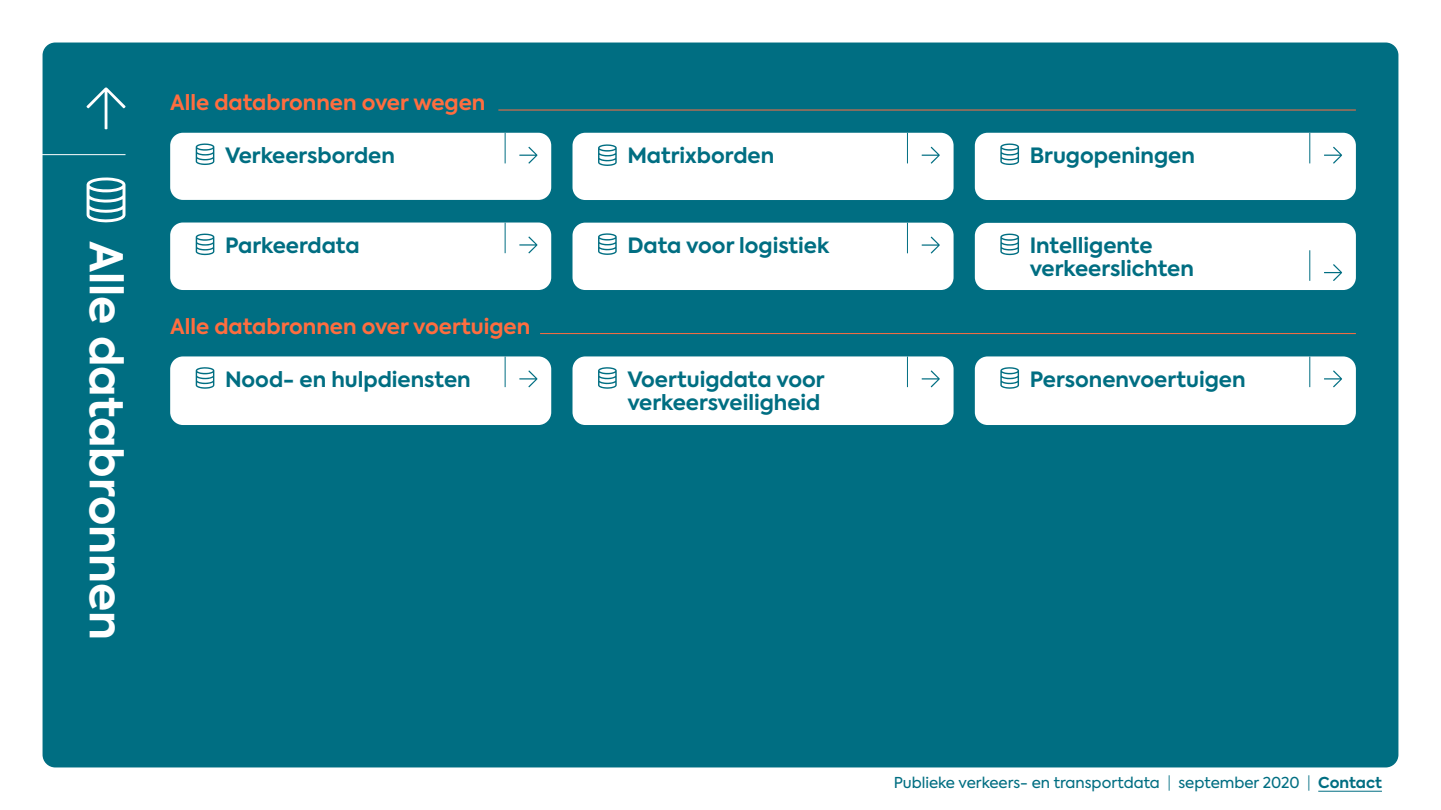
<style>
.page{position:relative;width:1441px;height:810px;background:#fff}
.page>*{position:absolute;margin:0;border:0;box-sizing:border-box;transform-origin:0 0}
.t1{font:700 45px "Axiforma";color:#fff}
.t2{font:700 21px/22.5px "Axiforma";color:#006e82}
.t3{font:700 21px "Axiforma";color:#ff6d3f}
.t4{font:15px "Axiforma";color:#006e82}
.s1{font-weight:300}
.s2{font-weight:700}
</style>
<div class="page">
<div style="left:43px;top:43px;width:1355px;height:724px;background:#006e82;border-radius:13px"></div>
<hr style="left:35px;top:154px;width:90px;height:1px;background:#fff">
<svg style="left:87px;top:88px;width:38px;height:41px"></svg>
<div style="left:170px;top:133px;width:381px;height:67px;background:#fff;border-radius:13px"></div>
<div style="left:170px;top:356px;width:381px;height:69px;background:#fff;border-radius:13px"></div>
<div style="left:974px;top:223px;width:381px;height:67px;background:#fff;border-radius:13px"></div>
<div style="left:170px;top:223px;width:381px;height:67px;background:#fff;border-radius:13px"></div>
<div style="left:572px;top:133px;width:381px;height:67px;background:#fff;border-radius:13px"></div>
<div style="left:572px;top:356px;width:381px;height:69px;background:#fff;border-radius:13px"></div>
<div style="left:974px;top:133px;width:381px;height:67px;background:#fff;border-radius:13px"></div>
<div style="left:974px;top:356px;width:381px;height:69px;background:#fff;border-radius:13px"></div>
<hr style="left:504px;top:133px;width:1px;height:30px;background:#006e82">
<hr style="left:504px;top:357px;width:1px;height:30px;background:#006e82">
<hr style="left:1309px;top:250px;width:1px;height:31px;background:#006e82">
<hr style="left:504px;top:223px;width:1px;height:30px;background:#006e82">
<hr style="left:907px;top:133px;width:1px;height:30px;background:#006e82">
<hr style="left:907px;top:357px;width:1px;height:30px;background:#006e82">
<hr style="left:1309px;top:133px;width:1px;height:30px;background:#006e82">
<hr style="left:1309px;top:357px;width:1px;height:30px;background:#006e82">
<svg style="left:87px;top:177px;width:38px;height:45px"></svg>
<svg style="left:519px;top:147px;width:18px;height:17px"></svg>
<svg style="left:519px;top:370px;width:18px;height:17px"></svg>
<svg style="left:1324px;top:264px;width:17px;height:17px"></svg>
<svg style="left:519px;top:237px;width:18px;height:16px"></svg>
<svg style="left:921px;top:147px;width:18px;height:17px"></svg>
<svg style="left:921px;top:370px;width:18px;height:17px"></svg>
<svg style="left:1324px;top:147px;width:17px;height:17px"></svg>
<svg style="left:1324px;top:370px;width:17px;height:17px"></svg>
<hr style="left:540px;top:333px;width:815px;height:1px;background:#ff6d3f">
<hr style="left:498px;top:110px;width:857px;height:1px;background:#ff6d3f">
<svg style="left:196px;top:143px;width:18px;height:22px"></svg>
<svg style="left:196px;top:367px;width:18px;height:22px"></svg>
<svg style="left:1000px;top:234px;width:18px;height:21px"></svg>
<svg style="left:196px;top:234px;width:18px;height:21px"></svg>
<svg style="left:598px;top:144px;width:18px;height:22px"></svg>
<svg style="left:598px;top:367px;width:18px;height:22px"></svg>
<svg style="left:1000px;top:143px;width:18px;height:22px"></svg>
<svg style="left:1000px;top:367px;width:18px;height:22px"></svg>
<div style="left:572px;top:223px;width:381px;height:67px;background:#fff;border-radius:13px"></div>
<hr style="left:907px;top:223px;width:1px;height:30px;background:#006e82">
<svg style="left:921px;top:237px;width:18px;height:16px"></svg>
<svg style="left:598px;top:233px;width:18px;height:22px"></svg>
<hr style="left:1318px;top:791px;width:63px;height:1px;background:#006e82">
<h1 class="t1" style="left:137px;top:241px;width:401px;rotate:90deg">Alle databronnen</h1>
<p class="t3" style="left:170px;top:88px;width:317px">Alle databronnen over wegen</p>
<p class="t2" style="left:225px;top:144px;width:171px">Verkeersborden</p>
<p class="t2" style="left:225px;top:234px;width:136px">Parkeerdata</p>
<p class="t3" style="left:170px;top:312px;width:361px">Alle databronnen over voertuigen</p>
<p class="t2" style="left:225px;top:368px;width:247px">Nood- en hulpdiensten</p>
<p class="t2" style="left:627px;top:144px;width:148px">Matrixborden</p>
<p class="t2" style="left:1029px;top:144px;width:167px">Brugopeningen</p>
<p class="t2" style="left:627px;top:234px;width:203px">Data voor logistiek</p>
<p class="t2" style="left:1029px;top:234px;width:166px">Intelligente verkeerslichten</p>
<p class="t2" style="left:627px;top:369px;width:199px">Voertuigdata voor verkeersveiligheid</p>
<p class="t2" style="left:1029px;top:368px;width:217px">Personenvoertuigen</p>
<p class="t4" style="left:893px;top:773px;width:489px">Publieke verkeers- en transportdata <span class="s1">|</span> september 2020 <span class="s1">|</span> <span class="s2">Contact</span></p>
</div>
